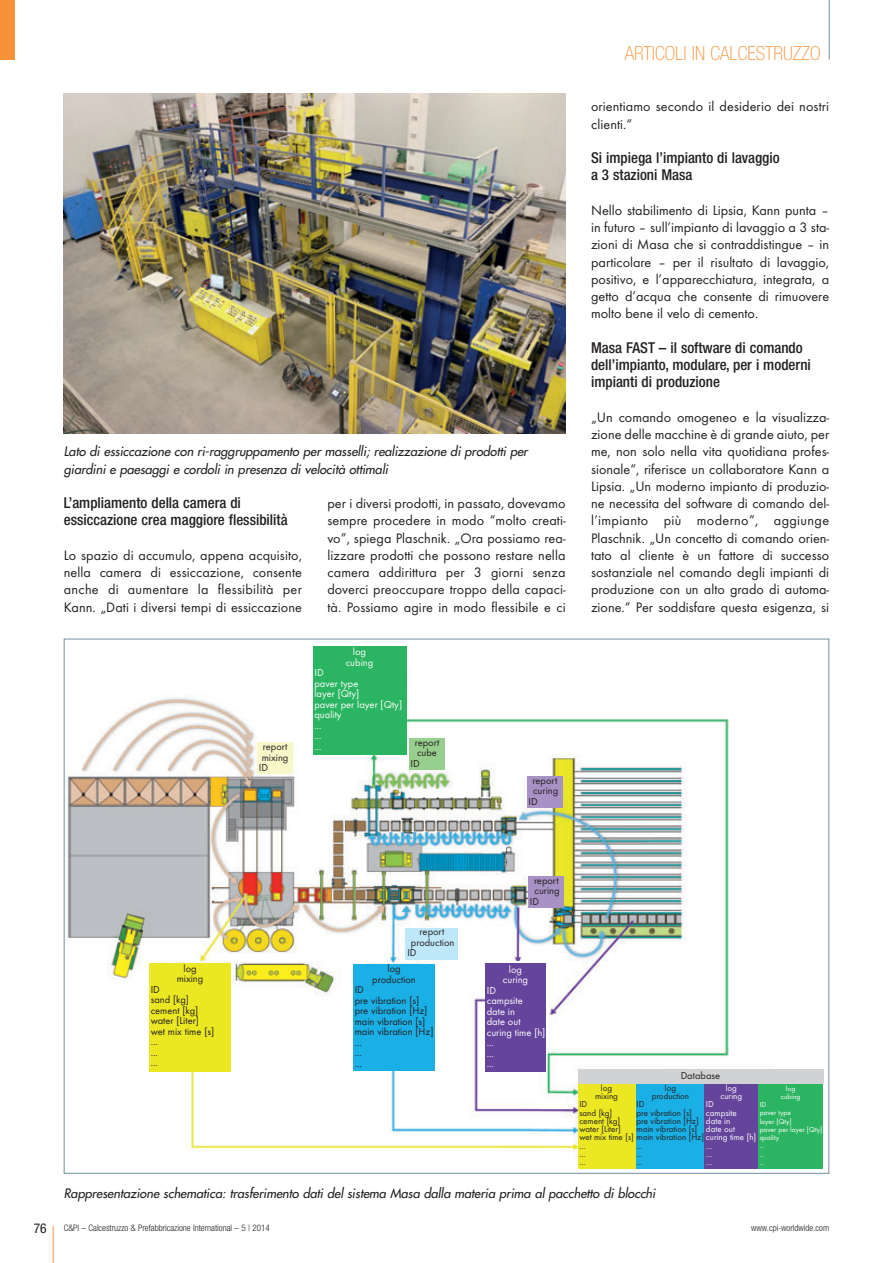
<style>
.page{position:relative;width:893px;height:1263px;background:#fff}
.page>*{position:absolute;margin:0;border:0;box-sizing:border-box;transform-origin:0 0}
.t1{font:100 condensed 19.5px "Helvetica Neue";color:#f69238}
.t2{font:500 condensed 15px/17.2px "Helvetica Neue";color:#231f20}
.t3{font:14.25px/17.2px "Futura T";letter-spacing:.005em;color:#231f20;text-align:justify}
.t4{font:condensed 13.5px "Helvetica Neue";color:#231f20}
.t5{font:italic 12.75px/17.2px "Futura";color:#231f20}
.t6{font:10.5px/10.5px "Futura T";color:#231f20;text-align:center}
.t7{font:10.5px/10.5px "Futura T";color:#fff;text-align:center}
.t8{font:9px/8.2px "Futura T";color:#231f20;text-align:center}
.t9{font:300 condensed 9px "Helvetica Neue";color:#231f20}
.t10{font:9px/8.2px "Futura T";color:#fff;text-align:center}
.t11{font:7.5px/8.2px "Futura T";color:#fff;text-align:center}
.s1{color:#fff}
</style>
<div class="page">
<hr style="left:53px;top:1226px;width:1px;height:37px;background:#f69238">
<hr style="left:829px;top:0;width:1px;height:60px;background:#73909f">
<div style="left:0;top:0;width:15px;height:60px;background:#f69238"></div>
<img style="left:64px;top:94px;width:502px;height:340px">
<hr style="left:892px;top:913px;width:1px;height:223px;background:#eceee7">
<img style="left:67px;top:651px;width:721px;height:518px">
<div style="left:406px;top:928px;width:52px;height:31px;background:#bee7fa"></div>
<div style="left:528px;top:876px;width:36px;height:31px;background:#a891c4"></div>
<div style="left:527px;top:776px;width:36px;height:32px;background:#a891c4"></div>
<div style="left:409px;top:738px;width:36px;height:31px;background:#99cf8e"></div>
<div style="left:257px;top:743px;width:36px;height:31px;background:#f7f7c7"></div>
<div style="left:353px;top:964px;width:82px;height:106px;background:#1aafe5"></div>
<div style="left:635px;top:1083px;width:71px;height:85px;background:#1aafe5"></div>
<div style="left:149px;top:962px;width:82px;height:109px;background:#ebe823"></div>
<div style="left:508px;top:961px;width:41px;height:86px;background:#fff"></div>
<div style="left:313px;top:646px;width:93px;height:108px;background:#2bb461"></div>
<div style="left:758px;top:1083px;width:65px;height:85px;background:#2bb461"></div>
<div style="left:485px;top:963px;width:61px;height:109px;background:#65449b"></div>
<div style="left:704px;top:1083px;width:54px;height:85px;background:#65449b"></div>
<div style="left:578px;top:1083px;width:57px;height:85px;background:#ebe823"></div>
<div style="left:578px;top:1069px;width:245px;height:15px;background:#d1d2d4"></div>
<p class="t5" style="left:64px;top:443px;width:468px">Lato di essiccazione con ri-raggruppamento per masselli; realizzazione di prodotti per giardini e paesaggi e cordoli in presenza di velocità ottimali</p>
<p class="t2" style="left:64px;top:494px;width:225px">L’ampliamento della camera di essiccazione crea maggiore flessibilità</p>
<p class="t3" style="left:64px;top:546px;width:240px">Lo spazio di accumulo, appena acquisito, nella camera di essiccazione, consente anche di aumentare la flessibilità per Kann. „Dati i diversi tempi di essiccazione</p>
<p class="t3" style="left:327px;top:495px;width:240px">per i diversi prodotti, in passato, dovevamo sempre procedere in modo “molto creati&shy;vo”, spiega Plaschnik. „Ora possiamo rea&shy;lizzare prodotti che possono restare nella camera addirittura per 3 giorni senza doverci preoccupare troppo della capaci&shy;tà. Possiamo agire in modo flessibile e ci</p>
<p class="t6" style="left:259px;top:741px;width:31px;text-align:justify;text-indent:4px">report mixing ID</p>
<p class="t7" style="left:346px;top:646px;width:29px">log cubing</p>
<p class="t7" style="left:314px;top:667px;width:89px;text-align:left">ID<br>paver type<br>layer [Qty]<br>paver per layer [Qty] quality<br>...<br>...<br>...</p>
<p class="t6" style="left:415px;top:737px;width:26px">report</p>
<p class="t6" style="left:417px;top:747px;width:21px">cube</p>
<p class="t6" style="left:411px;top:758px;width:11px">ID</p>
<p class="t6" style="left:533px;top:775px;width:26px">report</p>
<p class="t6" style="left:533px;top:785px;width:27px">curing</p>
<p class="t6" style="left:529px;top:796px;width:11px">ID</p>
<h1 class="t1" style="left:625px;top:42px;width:197px">ARTICOLI IN CALCESTRUZZO</h1>
<p class="t3" style="left:591px;top:98px;width:240px">orientiamo secondo il desiderio dei nostri clienti.“</p>
<p class="t2" style="left:591px;top:149px;width:190px">Si impiega l’impianto di lavaggio a 3 stazioni Masa</p>
<p class="t3" style="left:591px;top:201px;width:240px">Nello stabilimento di Lipsia, Kann punta – in futuro – sull’impianto di lavaggio a 3 sta&shy;zioni di Masa che si contraddistingue – in particolare – per il risultato di lavaggio, positivo, e l’apparecchiatura, integrata, a getto d’acqua che consente di rimuovere molto bene il velo di cemento.</p>
<p class="t2" style="left:591px;top:339px;width:221px">Masa FAST – il software di comando dell’impianto, modulare, per i moderni impianti di produzione</p>
<p class="t3" style="left:591px;top:408px;width:240px">„Un comando omogeneo e la visualizza&shy;zione delle macchine è di grande aiuto, per me, non solo nella vita quotidiana profes&shy;sionale“, riferisce un collaboratore Kann a Lipsia. „Un moderno impianto di produzio&shy;ne necessita del software di comando del&shy;l’impianto più moderno”, aggiunge Plaschnik. „Un concetto di comando orien&shy;tato al cliente è un fattore di successo sostanziale nel comando degli impianti di produzione con un alto grado di automa&shy;zione.“ Per soddisfare questa esigenza, si</p>
<p class="t6" style="left:177px;top:963px;width:28px">log mixing</p>
<p class="t6" style="left:151px;top:984px;width:65px;text-align:left">ID<br>sand [kg] cement [kg] water [Liter] wet mix time [s] ...<br>...<br>...</p>
<p class="t6" style="left:420px;top:926px;width:26px">report</p>
<p class="t6" style="left:411px;top:937px;width:45px">production</p>
<p class="t6" style="left:407px;top:947px;width:11px">ID</p>
<p class="t6" style="left:372px;top:963px;width:45px">log production</p>
<p class="t6" style="left:355px;top:984px;width:80px;text-align:left">ID<br>pre vibration [s] pre vibration [Hz] main vibration [s] main vibration [Hz] ...<br>...<br>...</p>
<p class="t6" style="left:534px;top:875px;width:26px">report</p>
<p class="t6" style="left:534px;top:885px;width:27px">curing</p>
<p class="t6" style="left:530px;top:896px;width:11px">ID</p>
<p class="t7" style="left:503px;top:964px;width:27px">log curing</p>
<p class="t7" style="left:487px;top:985px;width:60px;text-align:left">ID<br>campsite<br>date in<br>date out curing time [h] ...<br>...<br>...</p>
<p class="t6" style="left:681px;top:1070px;width:41px">Database</p>
<p class="t8" style="left:595px;top:1083px;width:24px">log mixing</p>
<p class="t8" style="left:579px;top:1100px;width:43px;text-align:left">ID<br>sand [kg] cement [kg] water [Liter]</p>
<p class="t8" style="left:579px;top:1141px;width:8px;text-align:justify">... ... ...</p>
<p class="t8" style="left:652px;top:1083px;width:39px">log production</p>
<p class="t10" style="left:720px;top:1083px;width:23px">log curing</p>
<p class="t10" style="left:706px;top:1100px;width:32px;text-align:left">ID campsite date in date out</p>
<p class="t10" style="left:706px;top:1141px;width:8px;text-align:justify">... ... ...</p>
<p class="t11" style="left:781px;top:1084px;width:21px">log cubing</p>
<p class="t11" style="left:760px;top:1100px;width:64px;text-align:left">ID<br>paver type<br>layer [Qty]<br>paver per layer [Qty] quality<br>...<br>...<br>...</p>
<p class="t8" style="left:636px;top:1100px;width:9px">ID</p>
<p class="t8" style="left:636px;top:1108px;width:57px">pre vibration [s]</p>
<p class="t8" style="left:636px;top:1116px;width:64px">pre vibration [Hz]</p>
<p class="t8" style="left:636px;top:1125px;width:62px">main vibration [s]</p>
<p class="t8" style="left:579px;top:1133px;width:178px">wet mix time [s] main vibration [Hz] <span class="s1">curing time [h]</span></p>
<p class="t8" style="left:636px;top:1141px;width:8px">...</p>
<p class="t8" style="left:636px;top:1149px;width:8px">...</p>
<p class="t8" style="left:636px;top:1158px;width:8px">...</p>
<p class="t5" style="left:64px;top:1185px;width:596px">Rappresentazione schematica: trasferimento dati del sistema Masa dalla materia prima al pacchetto di blocchi</p>
<p class="t4" style="left:34px;top:1220px;width:14px">76</p>
<p class="t9" style="left:64px;top:1223px;width:208px">C&amp;PI – Calcestruzzo &amp; Prefabbricazione International – 5 | 2014</p>
<p class="t9" style="left:751px;top:1223px;width:79px">www.cpi-worldwide.com</p>
</div>
